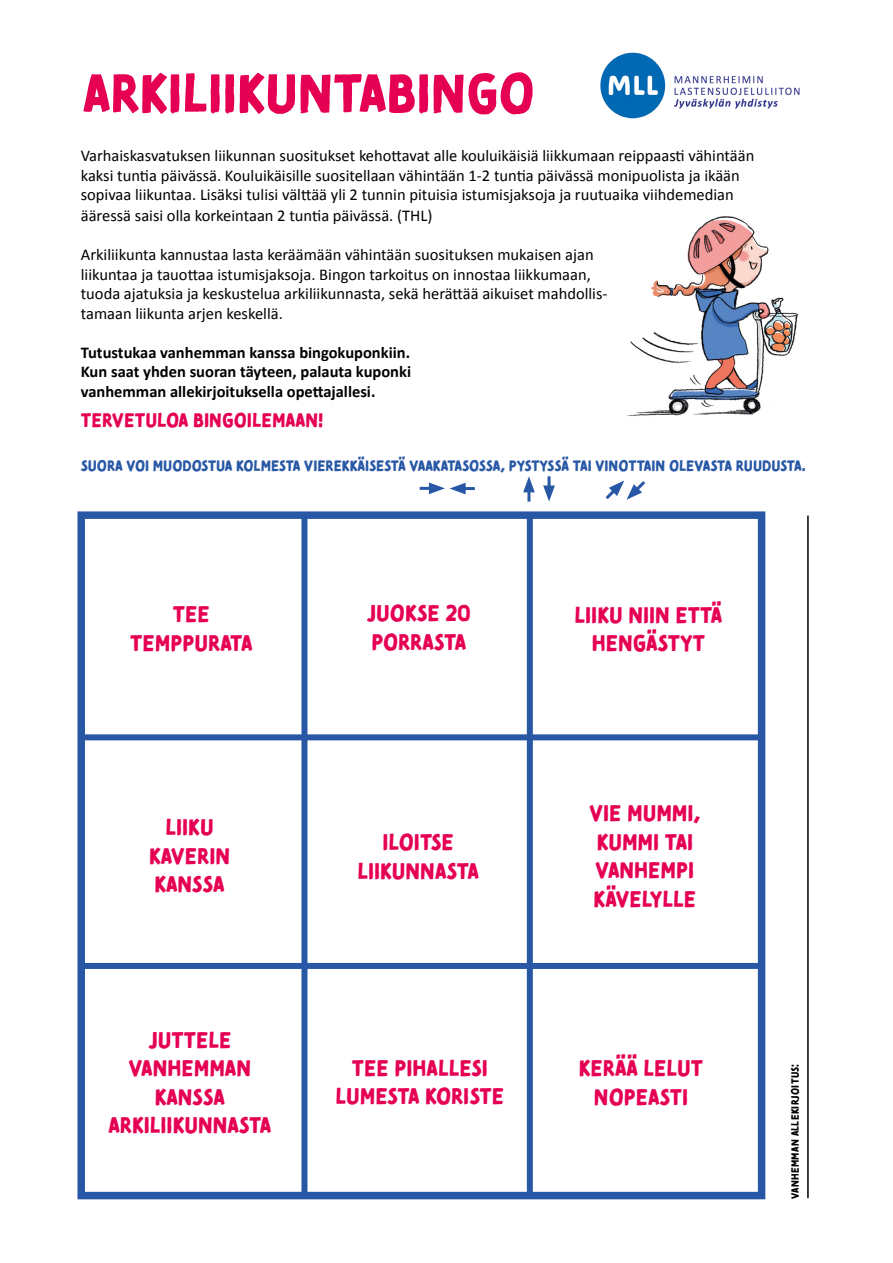
<style>
.page{position:relative;width:893px;height:1263px;background:#fff}
.page>*{position:absolute;margin:0;border:0;box-sizing:border-box;transform-origin:0 0}
.t1{font:54px "Tomarik Brush";color:#e50053}
.BINGOTEKSTIT{font:22.5px/28.5px "Tomarik Brush";color:#e50053;text-align:center}
.BINGOTEKSTIT-2{font:19.5px "Tomarik Brush";color:#e50053}
.Kappaletyyli_1{font:16.5px "Calibri";color:#000}
.Kappaletyyli_1-2{font:700 16.5px "Calibri";color:#000}
.nimet{font:15px "Tomarik Brush";color:#2858a5}
.BINGOTEKSTIT-3{font:10.5px "Tomarik Brush";letter-spacing:.025em;color:#000}
</style>
<div class="page">
<img style="left:626px;top:216px;width:173px;height:200px">
<img style="left:600px;top:52px;width:200px;height:67px">
<div style="left:77px;top:511px;width:688px;height:688px;border:8px solid #2858a5"></div>
<div style="left:301px;top:515px;width:6px;height:681px;background:#2858a5"></div>
<div style="left:527px;top:514px;width:6px;height:681px;background:#2858a5"></div>
<div style="left:81px;top:734px;width:681px;height:6px;background:#2858a5"></div>
<div style="left:81px;top:963px;width:681px;height:6px;background:#2858a5"></div>
<hr style="left:807px;top:516px;width:2px;height:682px;background:#000">
<hr style="left:420px;top:487px;width:15px;height:3px;background:#2858a5">
<hr style="left:460px;top:487px;width:15px;height:3px;background:#2858a5">
<svg style="left:429px;top:482px;width:37px;height:12px"></svg>
<hr style="left:527px;top:487px;width:3px;height:15px;background:#2858a5">
<svg style="left:523px;top:476px;width:12px;height:16px"></svg>
<hr style="left:548px;top:476px;width:3px;height:15px;background:#2858a5">
<svg style="left:543px;top:485px;width:12px;height:17px"></svg>
<svg style="left:605px;top:480px;width:41px;height:20px"></svg>
<p class="t1" style="left:83px;top:44px;width:453px">ARKILIIKUNTABINGO</p>
<p class="Kappaletyyli_1" style="left:81px;top:145px;width:675px">Varhaiskasvatuksen liikunnan suositukset kehottavat alle kouluikäisiä liikkumaan reippaasti vähintään</p>
<p class="Kappaletyyli_1" style="left:81px;top:165px;width:661px">kaksi tuntia päivässä. Kouluikäisille suositellaan vähintään 1-2 tuntia päivässä monipuolista ja ikään</p>
<p class="Kappaletyyli_1" style="left:81px;top:184px;width:654px">sopivaa liikuntaa. Lisäksi tulisi välttää yli 2 tunnin pituisia istumisjaksoja ja ruutuaika viihdemedian</p>
<p class="Kappaletyyli_1" style="left:81px;top:205px;width:353px">ääressä saisi olla korkeintaan 2 tuntia päivässä. (THL)</p>
<p class="Kappaletyyli_1" style="left:81px;top:244px;width:514px">Arkiliikunta kannustaa lasta keräämään vähintään suosituksen mukaisen ajan</p>
<p class="Kappaletyyli_1" style="left:81px;top:264px;width:512px">liikuntaa ja tauottaa istumisjaksoja. Bingon tarkoitus on innostaa liikkumaan,</p>
<p class="Kappaletyyli_1" style="left:81px;top:283px;width:528px">tuoda ajatuksia ja keskustelua arkiliikunnasta, sekä herättää aikuiset mahdollis-</p>
<p class="Kappaletyyli_1" style="left:81px;top:303px;width:204px">tamaan liikunta arjen keskellä.</p>
<p class="Kappaletyyli_1-2" style="left:81px;top:342px;width:331px">Tutustukaa vanhemman kanssa bingokuponkiin.</p>
<p class="Kappaletyyli_1-2" style="left:81px;top:361px;width:332px">Kun saat yhden suoran täyteen, palauta kuponki</p>
<p class="Kappaletyyli_1-2" style="left:81px;top:381px;width:296px">vanhemman allekirjoituksella opettajallesi.</p>
<p class="BINGOTEKSTIT-2" style="left:81px;top:402px;width:244px">TERVETULOA BINGOILEMAAN!</p>
<p class="nimet" style="left:81px;top:452px;width:726px">SUORA VOI MUODOSTUA KOLMESTA VIEREKKÄISESTÄ VAAKATASOSSA, PYSTYSSÄ TAI VINOTTAIN OLEVASTA RUUDUSTA.</p>
<p class="BINGOTEKSTIT" style="left:173px;top:598px;width:38px">TEE</p>
<p class="BINGOTEKSTIT" style="left:130px;top:626px;width:124px">TEMPPURATA</p>
<p class="BINGOTEKSTIT" style="left:165px;top:811px;width:50px">LIIKU</p>
<p class="BINGOTEKSTIT" style="left:149px;top:839px;width:83px;text-align:left">KAVERIN<br>KANSSA</p>
<p class="BINGOTEKSTIT" style="left:148px;top:1023px;width:85px">JUTTELE</p>
<p class="BINGOTEKSTIT" style="left:129px;top:1052px;width:124px">VANHEMMAN<br>KANSSA</p>
<p class="BINGOTEKSTIT" style="left:109px;top:1109px;width:164px">ARKILIIKUNNASTA</p>
<p class="BINGOTEKSTIT" style="left:367px;top:597px;width:106px">JUOKSE 20</p>
<p class="BINGOTEKSTIT" style="left:371px;top:625px;width:96px">PORRASTA</p>
<p class="BINGOTEKSTIT" style="left:383px;top:825px;width:73px">ILOITSE</p>
<p class="BINGOTEKSTIT" style="left:357px;top:854px;width:123px">LIIKUNNASTA</p>
<p class="BINGOTEKSTIT" style="left:575px;top:598px;width:149px">LIIKU NIIN ETTÄ<br>HENGÄSTYT</p>
<p class="BINGOTEKSTIT" style="left:589px;top:796px;width:112px">VIE MUMMI,<br>KUMMI TAI</p>
<p class="BINGOTEKSTIT" style="left:596px;top:853px;width:100px">VANHEMPI</p>
<p class="BINGOTEKSTIT" style="left:594px;top:882px;width:104px">KÄVELYLLE</p>
<p class="BINGOTEKSTIT" style="left:336px;top:1051px;width:170px">TEE PIHALLESI<br>LUMESTA KORISTE</p>
<p class="BINGOTEKSTIT" style="left:579px;top:1051px;width:126px">KERÄÄ LELUT<br>NOPEASTI</p>
<p class="BINGOTEKSTIT-3" style="left:785px;top:1199px;width:136px;rotate:-90deg">VANHEMMAN ALLEKIRJOITUS:</p>
</div>
